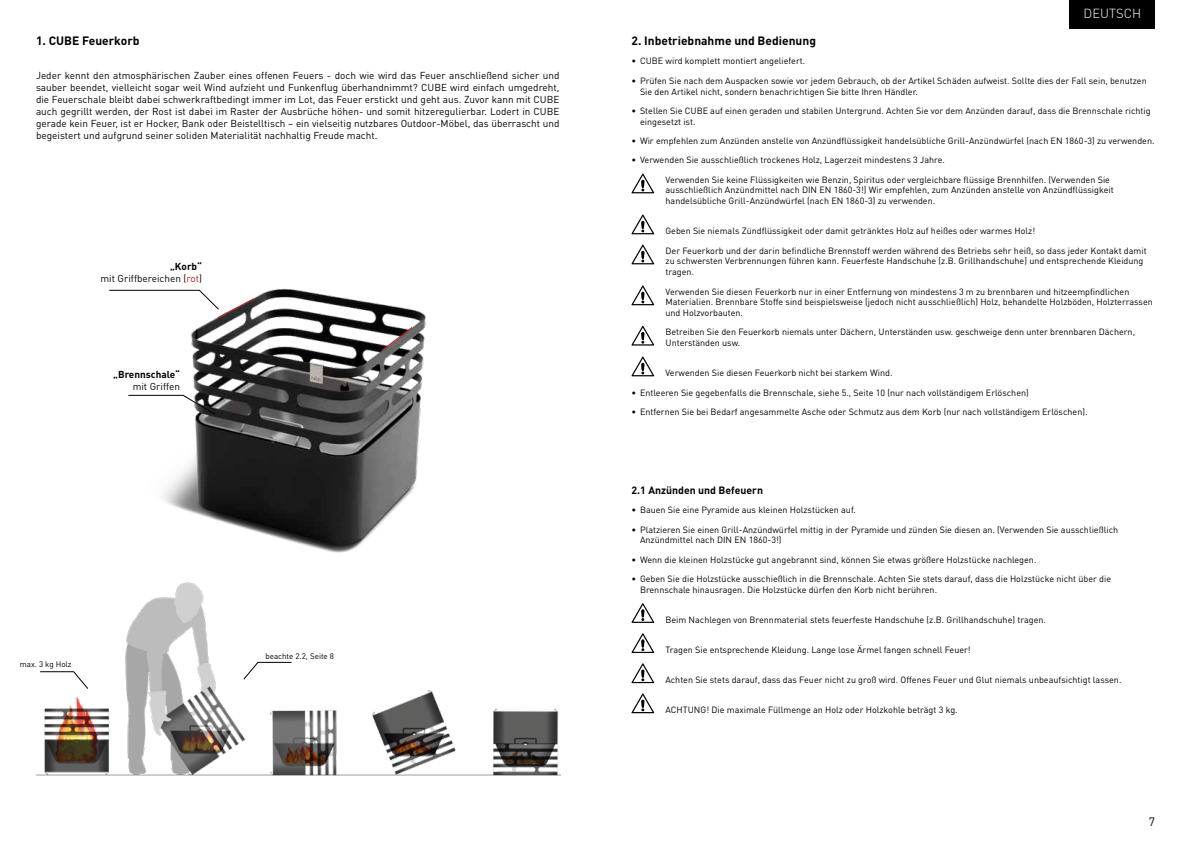
<style>
.page{position:relative;width:1191px;height:842px;background:#fff}
.page>*{position:absolute;margin:0;border:0;box-sizing:border-box;transform-origin:0 0}
.t1{font:300 13px "DIN Pro";color:#fff}
.t2{font:700 12px "DIN Pro";color:#000}
.t3{font:12px "DIN Pro";color:#000}
.t4{font:700 10.5px "DIN Pro";color:#000}
.t5{font:10px/12px "DIN Pro";color:#000;text-align:justify}
.t6{font:700 10px "DIN Pro";color:#000}
.t7{font:9px/10.8px "DIN Pro";color:#000}
.t8{font:8px "DIN Pro";color:#000}
.s1{font-weight:700}
.s2{color:#cd1719}
</style>
<div class="page">
<div style="left:1070px;top:0;width:85px;height:28px;background:#000"></div>
<img style="left:113px;top:288px;width:313px;height:265px">
<svg style="left:128px;top:395px;width:87px;height:20px"></svg>
<svg style="left:631px;top:214px;width:23px;height:20px"></svg>
<svg style="left:631px;top:357px;width:23px;height:19px"></svg>
<svg style="left:631px;top:603px;width:23px;height:20px"></svg>
<svg style="left:631px;top:633px;width:23px;height:20px"></svg>
<svg style="left:631px;top:663px;width:23px;height:20px"></svg>
<svg style="left:631px;top:693px;width:23px;height:20px"></svg>
<svg style="left:631px;top:174px;width:23px;height:19px"></svg>
<svg style="left:631px;top:245px;width:23px;height:19px"></svg>
<svg style="left:631px;top:285px;width:23px;height:20px"></svg>
<svg style="left:631px;top:326px;width:23px;height:20px"></svg>
<svg style="left:109px;top:290px;width:146px;height:29px"></svg>
<svg style="left:381px;top:326px;width:32px;height:25px"></svg>
<img style="left:37px;top:582px;width:523px;height:194px">
<svg style="left:40px;top:671px;width:48px;height:18px"></svg>
<svg style="left:243px;top:662px;width:49px;height:18px"></svg>
<h2 class="t2" style="left:36px;top:33px;width:105px">1. CUBE Feuerkorb</h2>
<p class="t5" style="left:36px;top:69px;width:525px">Jeder kennt den atmosphärischen Zauber eines offenen Feuers - doch wie wird das Feuer anschließend sicher und sauber beendet, vielleicht sogar weil Wind aufzieht und Funkenflug überhandnimmt? CUBE wird einfach umgedreht, die Feuerschale bleibt dabei schwerkraftbedingt immer im Lot, das Feuer erstickt und geht aus. Zuvor kann mit CUBE auch gegrillt werden, der Rost ist dabei im Raster der Ausbrüche höhen- und somit hitzeregulierbar. Lodert in CUBE gerade kein Feuer, ist er Hocker, Bank oder Beistelltisch – ein vielseitig nutzbares Outdoor-Möbel, das überrascht und begeistert und aufgrund seiner soliden Materialität nachhaltig Freude macht.</p>
<p class="t5" style="left:100px;top:260px;width:103px;text-align:right"><span class="s1">„Korb“<br></span>mit Griffbereichen (<span class="s2">rot</span>)</p>
<p class="t6" style="left:113px;top:368px;width:68px">„Brennschale“</p>
<p class="t5" style="left:133px;top:380px;width:49px">mit Griffen</p>
<p class="t8" style="left:20px;top:658px;width:53px">max. 3 kg Holz</p>
<p class="t8" style="left:265px;top:651px;width:70px">beachte 2.2, Seite 8</p>
<h1 class="t1" style="left:1083px;top:5px;width:59px">DEUTSCH</h1>
<h2 class="t2" style="left:631px;top:33px;width:186px">2. Inbetriebnahme und Bedienung</h2>
<p class="t7" style="left:631px;top:55px;width:175px">• CUBE wird komplett montiert angeliefert.</p>
<p class="t7" style="left:640px;top:75px;width:508px;text-indent:-9px">• Prüfen Sie nach dem Auspacken sowie vor jedem Gebrauch, ob der Artikel Schäden aufweist. Sollte dies der Fall sein, benutzen<br>Sie den Artikel nicht, sondern benachrichtigen Sie bitte Ihren Händler.</p>
<p class="t7" style="left:640px;top:105px;width:512px;text-indent:-9px">• Stellen Sie CUBE auf einen geraden und stabilen Untergrund. Achten Sie vor dem Anzünden darauf, dass die Brennschale richtig eingesetzt ist.</p>
<p class="t7" style="left:631px;top:135px;width:524px">• Wir empfehlen zum Anzünden anstelle von Anzündflüssigkeit handelsübliche Grill-Anzündwürfel (nach EN 1860-3) zu verwenden.</p>
<p class="t7" style="left:665px;top:150px;width:446px;line-height:19.3px;text-indent:-34px">• Verwenden Sie ausschließlich trockenes Holz, Lagerzeit mindestens 3 Jahre.<br>Verwenden Sie keine Flüssigkeiten wie Benzin, Spiritus oder vergleichbare flüssige Brennhilfen. (Verwenden Sie</p>
<p class="t7" style="left:665px;top:184px;width:450px">ausschließlich Anzündmittel nach DIN EN 1860-3!) Wir empfehlen, zum Anzünden anstelle von Anzündflüssigkeit handelsübliche Grill-Anzündwürfel (nach EN 1860-3) zu verwenden.</p>
<p class="t7" style="left:665px;top:221px;width:483px;line-height:19.3px">Geben Sie niemals Zündflüssigkeit oder damit getränktes Holz auf heißes oder warmes Holz!<br>Der Feuerkorb und der darin befindliche Brennstoff werden während des Betriebs sehr heiß, so dass jeder Kontakt damit</p>
<p class="t7" style="left:665px;top:255px;width:479px">zu schwersten Verbrennungen führen kann. Feuerfeste Handschuhe (z.B. Grillhandschuhe) und entsprechende Kleidung tragen.</p>
<p class="t7" style="left:665px;top:285px;width:489px">Verwenden Sie diesen Feuerkorb nur in einer Entfernung von mindestens 3 m zu brennbaren und hitzeempfindlichen<br>Materialien. Brennbare Stoffe sind beispielsweise (jedoch nicht ausschließlich) Holz, behandelte Holzböden, Holzterrassen und Holzvorbauten.</p>
<p class="t7" style="left:665px;top:326px;width:471px">Betreiben Sie den Feuerkorb niemals unter Dächern, Unterständen usw. geschweige denn unter brennbaren Dächern,<br>Unterständen usw.</p>
<p class="t7" style="left:665px;top:367px;width:229px">Verwenden Sie diesen Feuerkorb nicht bei starkem Wind.</p>
<p class="t7" style="left:631px;top:387px;width:399px">• Entleeren Sie gegebenfalls die Brennschale, siehe 5., Seite 10 (nur nach vollständigem Erlöschen)</p>
<p class="t7" style="left:631px;top:406px;width:457px">• Entfernen Sie bei Bedarf angesammelte Asche oder Schmutz aus dem Korb (nur nach vollständigem Erlöschen).</p>
<p class="t4" style="left:631px;top:483px;width:133px">2.1 Anzünden und Befeuern</p>
<p class="t7" style="left:631px;top:504px;width:226px">• Bauen Sie eine Pyramide aus kleinen Holzstücken auf.</p>
<p class="t7" style="left:640px;top:524px;width:479px;text-indent:-9px">• Platzieren Sie einen Grill-Anzündwürfel mittig in der Pyramide und zünden Sie diesen an. (Verwenden Sie ausschließlich<br>Anzündmittel nach DIN EN 1860-3!)</p>
<p class="t7" style="left:631px;top:554px;width:406px">• Wenn die kleinen Holzstücke gut angebrannt sind, können Sie etwas größere Holzstücke nachlegen.</p>
<p class="t7" style="left:640px;top:573px;width:472px;text-indent:-9px">• Geben Sie die Holzstücke ausschießlich in die Brennschale. Achten Sie stets darauf, dass die Holzstücke nicht über die<br>Brennschale hinausragen. Die Holzstücke dürfen den Korb nicht berühren.</p>
<p class="t7" style="left:665px;top:614px;width:382px">Beim Nachlegen von Brennmaterial stets feuerfeste Handschuhe (z.B. Grillhandschuhe) tragen.</p>
<p class="t7" style="left:665px;top:644px;width:307px">Tragen Sie entsprechende Kleidung. Lange lose Ärmel fangen schnell Feuer!</p>
<p class="t7" style="left:665px;top:674px;width:457px">Achten Sie stets darauf, dass das Feuer nicht zu groß wird. Offenes Feuer und Glut niemals unbeaufsichtigt lassen.</p>
<p class="t7" style="left:665px;top:704px;width:294px">ACHTUNG! Die maximale Füllmenge an Holz oder Holzkohle beträgt 3 kg.</p>
<h2 class="t3" style="left:1148px;top:813px;width:8px">7</h2>
</div>
